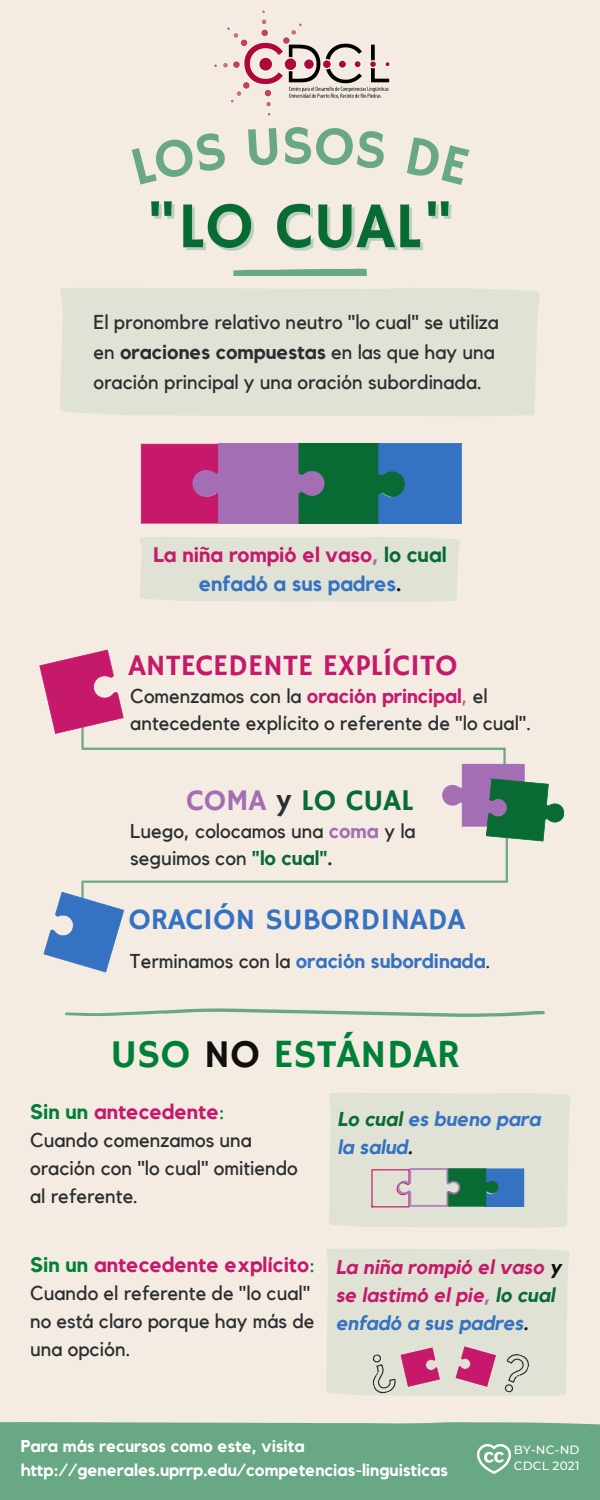
<style>
.page{position:relative;width:600px;height:1500px;background:#f4ece2}
.page>*{position:absolute;margin:0;border:0;box-sizing:border-box;transform-origin:0 0}
.t1{font:55px "Hammersmith One";color:#68a884}
.t2{font:40px "Hammersmith One";color:#008037}
.t3{font:30px "Hammersmith One";color:#c6196c}
.t4{font:30px "Hammersmith One";color:#3672c2}
.t5{font:30px "Hammersmith One";color:#086b33}
.t6{font:700 21px/29.2px "Kollektif";color:#c6196c;text-align:center}
.t7{font:20px/27.8px "Kollektif";color:#2a2e30}
.t8{font:italic 700 20px/27.8px "Kollektif";color:#c6196c}
.t9{font:700 20px "Kollektif";color:#3672c2}
.t10{font:italic 700 20px/27.8px "Kollektif";color:#3672c2}
.t11{font:700 17px "Kollektif";color:#fff}
.t12{font:500 12px "Montserrat";letter-spacing:.02em;color:#fff}
.s1{font-weight:700}
.s2{color:#a46eb4}
.s3{color:#086b33}
.s4{color:#3672c2}
.s5{color:#100f0d}
.s6{font-weight:700;color:#c6196c}
.s7{color:#c66344}
.s8{color:#2a2e30}
.s9{font-weight:700;color:#a46eb4}
.s10{font-weight:700;color:#086b33}
.s11{font-weight:400;color:#2a2e30}
.s12{color:#008037}
.s13{font-weight:400;color:#008037}
</style>
<div class="page">
<svg style="left:233px;top:273px;width:134px;height:3px"></svg>
<div style="left:0;top:1422px;width:600px;height:78px;background:#68a884"></div>
<svg style="left:65px;top:1008px;width:480px;height:9px"></svg>
<div style="left:60px;top:288px;width:480px;height:128px;background:#dfe2d4"></div>
<img style="left:213px;top:10px;width:178px;height:107px">
<svg style="left:141px;top:443px;width:321px;height:81px;background:#6b5c87"></svg>
<img style="left:477px;top:1444px;width:33px;height:30px">
<img style="left:151px;top:201px;width:301px;height:72px">
<div style="left:140px;top:537px;width:320px;height:65px;background:#dfe2d4"></div>
<svg style="left:329px;top:1093px;width:241px;height:135px;background:#ced5cb"></svg>
<svg style="left:326px;top:1249px;width:243px;height:147px;background:#dcd5cd"></svg>
<hr style="left:81px;top:669px;width:3px;height:78px;background:#68a884">
<hr style="left:503px;top:749px;width:3px;height:77px;background:#68a884">
<hr style="left:83px;top:748px;width:422px;height:2px;background:#68a884">
<hr style="left:81px;top:883px;width:3px;height:77px;background:#68a884">
<hr style="left:506px;top:803px;width:2px;height:78px;background:#68a884">
<hr style="left:83px;top:881px;width:424px;height:2px;background:#68a884">
<svg style="left:39px;top:649px;width:85px;height:85px"></svg>
<svg style="left:442px;top:764px;width:123px;height:79px"></svg>
<svg style="left:43px;top:892px;width:81px;height:81px"></svg>
<p class="t1" style="left:282px;top:114px;width:34px">S</p>
<p class="t7" style="left:94px;top:308px;width:407px;line-height:30px">El pronombre relativo neutro "lo cual" se utiliza en <span class="s1">oraciones compuestas</span> en las que hay una oración principal y una oración subordinada.</p>
<p class="t6" style="left:153px;top:541px;width:295px">La niña rompió el vaso<span class="s2">,</span> <span class="s3">lo cual </span><span class="s4">enfadó a sus padres</span><span class="s5">.</span></p>
<p class="t3" style="left:128px;top:648px;width:331px">ANTECEDENTE EXPLÍCITO</p>
<p class="t7" style="left:130px;top:683px;width:403px">Comenzamos con la <span class="s6">oración principal</span><span class="s7">,</span> el antecedente explícito o referente de "lo cual".</p>
<p class="t5" style="left:186px;top:783px;width:229px"><span class="s2">COMA</span> <span class="s8">y</span> LO CUAL</p>
<p class="t7" style="left:130px;top:818px;width:287px">Luego, colocamos una <span class="s9">coma</span> y la seguimos con <span class="s10">"lo cual"</span><span class="s1">.</span></p>
<p class="t4" style="left:128px;top:902px;width:338px">ORACIÓN SUBORDINADA</p>
<p class="t9" style="left:130px;top:951px;width:362px"><span class="s11">Terminamos con la</span> oración subordinada<span class="s11">.</span></p>
<p class="t2" style="left:110px;top:1031px;width:351px">USO <span class="s5">NO</span> ESTÁNDAR</p>
<p class="t6" style="left:30px;top:1098px;width:197px"><span class="s12">Sin un</span> antecedente<span class="s13">:</span></p>
<p class="t7" style="left:30px;top:1127px;width:269px">Cuando comenzamos una oración con "lo cual" omitiendo al referente.</p>
<p class="t6" style="left:30px;top:1251px;width:287px"><span class="s12">Sin un</span> antecedente explícito<span class="s13">:</span></p>
<p class="t7" style="left:30px;top:1280px;width:286px">Cuando el referente de "lo cual" no está claro porque hay más de una opción.</p>
<p class="t10" style="left:337px;top:1106px;width:205px"><span class="s3">Lo cual</span> es bueno para la salud<span class="s5">.</span></p>
<p class="t8" style="left:336px;top:1254px;width:227px">La niña rompió el vaso <span class="s5">y </span>se lastimó el pie<span class="s2">,</span> <span class="s3">lo cual </span><span class="s4">enfadó a sus padres</span><span class="s5">.</span></p>
<p class="t11" style="left:21px;top:1439px;width:285px">Para más recursos como este, visita</p>
<p class="t11" style="left:21px;top:1462px;width:429px">http://generales.uprrp.edu/competencias-linguisticas</p>
<p class="t12" style="left:514px;top:1442px;width:67px">BY-NC-ND</p>
<p class="t12" style="left:514px;top:1458px;width:67px">CDCL 2021</p>
</div>
